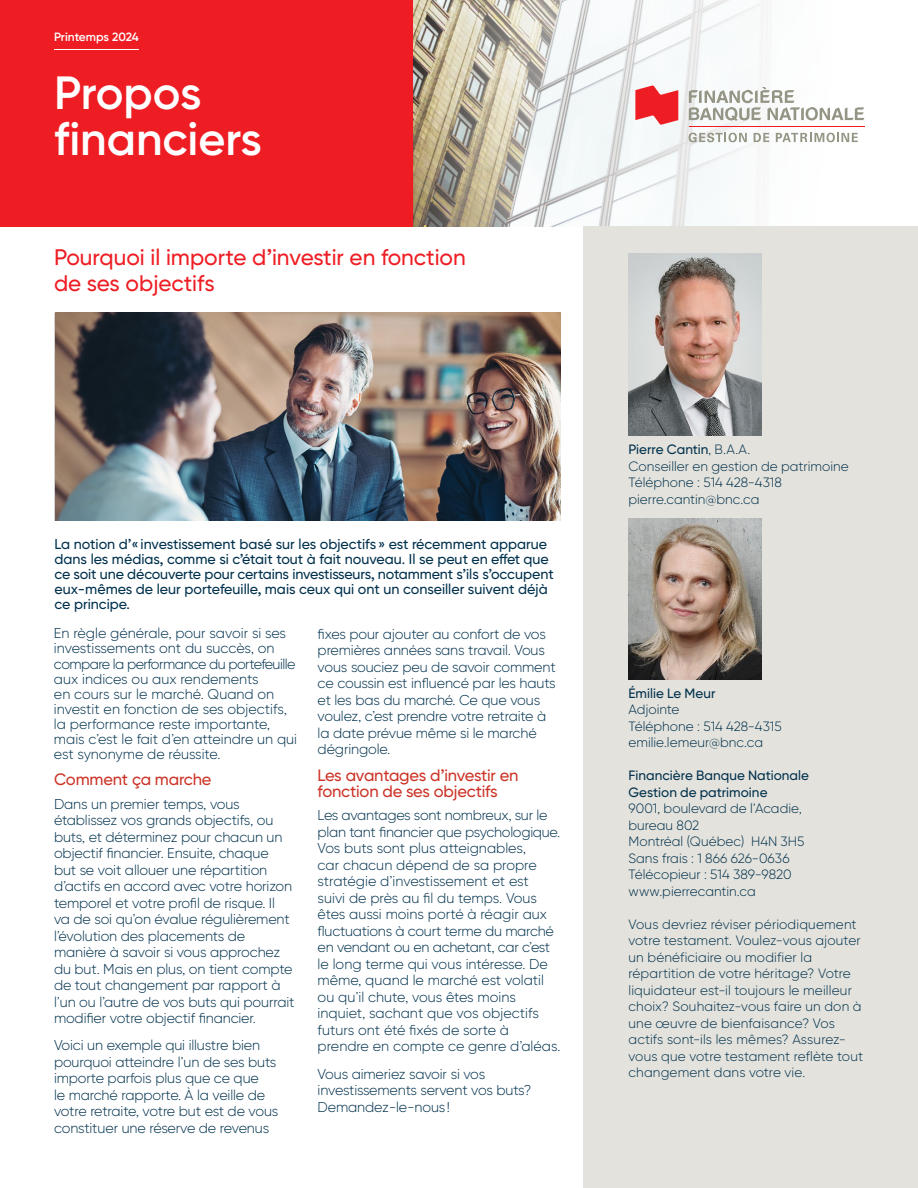
<style>
.page{position:relative;width:918px;height:1188px;background:#fff}
.page>*{position:absolute;margin:0;border:0;box-sizing:border-box;transform-origin:0 0}
.t1{font:600 46.5px/46.5px "Gilroy BN";color:#fff}
.t2{font:500 22.5px/25.5px "Gilroy BN";color:#ee1d23}
.t3{font:500 16.5px/16px "Gilroy BN";letter-spacing:-.01em;color:#cc3427}
.t4{font:300 14.25px/16.5px "Gilroy BN";letter-spacing:-.01em;color:#00314d}
.t5{font:500 14.25px/15px "Gilroy BN";color:#00314d}
.FEU-_3__Title_1{font:300 13.5px/16.5px "Gilroy BN";letter-spacing:.005em;color:#00314d}
.FEU-_3__Title_1-2{font:500 13.5px "Gilroy BN";letter-spacing:.005em;color:#00314d}
.t6{font:600 12px "Gilroy BN";letter-spacing:-.01em;color:#fff}
.s1{font-weight:300}
</style>
<div class="page">
<div style="left:0;top:0;width:414px;height:226px;background:#ee1d23"></div>
<img style="left:414px;top:0;width:418px;height:226px">
<hr style="left:54px;top:49px;width:85px;height:1px;background:#fff">
<svg style="left:689px;top:87px;width:176px;height:34px"></svg>
<svg style="left:635px;top:86px;width:43px;height:39px"></svg>
<svg style="left:689px;top:133px;width:58px;height:9px"></svg>
<svg style="left:754px;top:133px;width:15px;height:9px"></svg>
<svg style="left:776px;top:133px;width:82px;height:9px"></svg>
<hr style="left:689px;top:126px;width:176px;height:1px;background:#ee1d23">
<img style="left:55px;top:313px;width:505px;height:208px">
<div style="left:583px;top:226px;width:335px;height:962px;background:#e4e2dc"></div>
<img style="left:628px;top:518px;width:133px;height:162px">
<img style="left:628px;top:253px;width:133px;height:183px">
<p class="t6" style="left:54px;top:30px;width:86px">Printemps 2024</p>
<p class="t1" style="left:54px;top:69px;width:210px">Propos financiers</p>
<p class="t2" style="left:54px;top:244px;width:413px">Pourquoi il importe d’investir en fonction de ses objectifs</p>
<p class="t5" style="left:55px;top:537px;width:501px">La notion d’«investissement basé sur les objectifs» est récemment apparue dans les médias, comme si c’était tout à fait nouveau. Il se peut en effet que ce soit une découverte pour certains investisseurs, notamment s’ils s’occupent eux-mêmes de leur portefeuille, mais ceux qui ont un conseiller suivent déjà ce principe.</p>
<p class="t4" style="left:54px;top:626px;width:245px;line-height:15px">En règle générale, pour savoir si ses investissements ont du succès, on compare la performance du portefeuille aux indices ou aux rendements<br>en cours sur le marché. Quand on investit en fonction de ses objectifs, la performance reste importante, mais c’est le fait d’en atteindre un qui est synonyme de réussite.</p>
<p class="t3" style="left:54px;top:771px;width:159px">Comment ça marche</p>
<p class="t4" style="left:54px;top:795px;width:242px">Dans un premier temps, vous établissez vos grands objectifs, ou buts, et déterminez pour chacun un objectif financier. Ensuite, chaque but se voit allouer une répartition d’actifs en accord avec votre horizon temporel et votre profil de risque. Il va de soi qu’on évalue régulièrement l’évolution des placements de manière à savoir si vous approchez du but. Mais en plus, on tient compte de tout changement par rapport à l’un ou l’autre de vos buts qui pourrait modifier votre objectif financier.</p>
<p class="t4" style="left:54px;top:1037px;width:226px">Voici un exemple qui illustre bien pourquoi atteindre l’un de ses buts importe parfois plus que ce que<br>le marché rapporte. À la veille de votre retraite, votre but est de vous constituer une réserve de revenus</p>
<p class="t4" style="left:318px;top:625px;width:240px">fixes pour ajouter au confort de vos premières années sans travail. Vous vous souciez peu de savoir comment ce coussin est influencé par les hauts et les bas du marché. Ce que vous voulez, c’est prendre votre retraite à la date prévue même si le marché dégringole.</p>
<p class="t3" style="left:318px;top:767px;width:202px">Les avantages d’investir en fonction de ses objectifs</p>
<p class="t4" style="left:318px;top:807px;width:244px">Les avantages sont nombreux, sur le plan tant financier que psychologique.<br>Vos buts sont plus atteignables,<br>car chacun dépend de sa propre stratégie d’investissement et est<br>suivi de près au fil du temps. Vous êtes aussi moins porté à réagir aux fluctuations à court terme du marché en vendant ou en achetant, car c’est le long terme qui vous intéresse. De même, quand le marché est volatil ou qu’il chute, vous êtes moins inquiet, sachant que vos objectifs futurs ont été fixés de sorte à prendre en compte ce genre d’aléas.</p>
<p class="t4" style="left:318px;top:1065px;width:215px">Vous aimeriez savoir si vos investissements servent vos buts?<br>Demandez-le-nous!</p>
<p class="FEU-_3__Title_1-2" style="left:628px;top:441px;width:123px">Pierre Cantin<span class="s1">, B.A.A.</span></p>
<p class="FEU-_3__Title_1" style="left:628px;top:458px;width:222px">Conseiller en gestion de patrimoine</p>
<p class="FEU-_3__Title_1" style="left:628px;top:474px;width:155px">Téléphone : 514 428-4318</p>
<p class="FEU-_3__Title_1" style="left:628px;top:491px;width:132px">pierre.cantin@bnc.ca</p>
<p class="FEU-_3__Title_1-2" style="left:628px;top:685px;width:89px">Émilie Le Meur</p>
<p class="FEU-_3__Title_1" style="left:628px;top:701px;width:52px">Adjointe</p>
<p class="FEU-_3__Title_1" style="left:628px;top:718px;width:155px">Téléphone : 514 428-4315</p>
<p class="FEU-_3__Title_1" style="left:628px;top:734px;width:136px">emilie.lemeur@bnc.ca</p>
<p class="FEU-_3__Title_1-2" style="left:628px;top:767px;width:182px">Financière Banque Nationale</p>
<p class="FEU-_3__Title_1-2" style="left:628px;top:784px;width:141px">Gestion de patrimoine</p>
<p class="FEU-_3__Title_1" style="left:628px;top:800px;width:175px">9001, boulevard de l’Acadie,</p>
<p class="FEU-_3__Title_1" style="left:628px;top:817px;width:72px">bureau 802</p>
<p class="FEU-_3__Title_1" style="left:628px;top:833px;width:178px">Montréal (Québec) H4N 3H5</p>
<p class="FEU-_3__Title_1" style="left:628px;top:850px;width:163px">Sans frais : 1 866 626-0636</p>
<p class="FEU-_3__Title_1" style="left:628px;top:866px;width:165px">Télécopieur : 514 389-9820</p>
<p class="FEU-_3__Title_1" style="left:628px;top:883px;width:129px">www.pierrecantin.ca</p>
<p class="FEU-_3__Title_1" style="left:628px;top:916px;width:236px">Vous devriez réviser périodiquement votre testament. Voulez-vous ajouter un bénéficiaire ou modifier la répartition de votre héritage? Votre liquidateur est-il toujours le meilleur choix? Souhaitez-vous faire un don à une œuvre de bienfaisance? Vos actifs sont-ils les mêmes? Assurez&shy;vous que votre testament reflète tout changement dans votre vie.</p>
</div>
